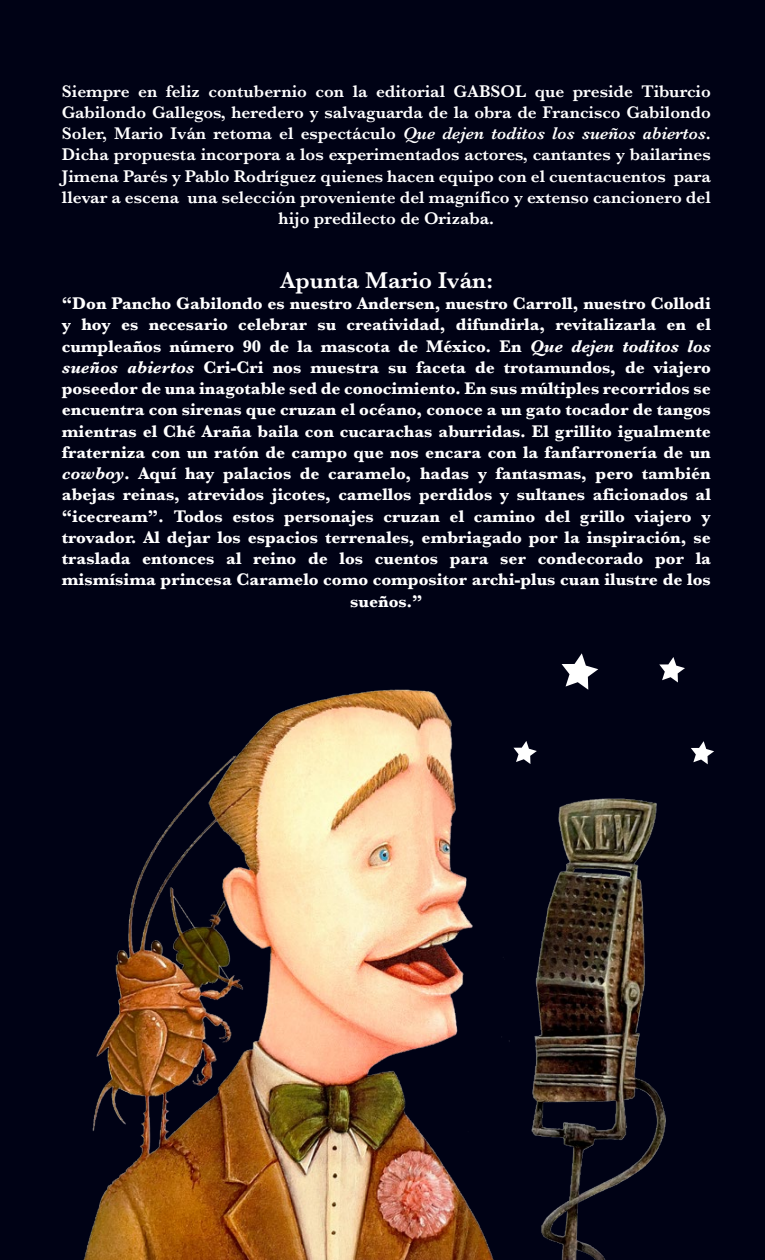
<style>
.page{position:relative;width:765px;height:1260px;background:#000215}
.page>*{position:absolute;margin:0;border:0;box-sizing:border-box;transform-origin:0 0}
.t1{font:600 23.75px "Baskerville";color:#fff}
.t2{font:700 17.5px/21.2px "Baskerville";color:#fff;text-align:center}
.t3{font:600 17.5px/21.2px "Baskerville";color:#fff;text-align:center}
.s1{font-style:italic}
</style>
<div class="page">
<svg style="left:562px;top:653px;width:36px;height:20px"></svg>
<svg style="left:659px;top:657px;width:26px;height:16px"></svg>
<img style="left:83px;top:673px;width:631px;height:587px">
<p class="t3" style="left:62px;top:80px;width:650px">Siempre en feliz contubernio con la editorial GABSOL que preside Tiburcio Gabilondo Gallegos, heredero y salvaguarda de la obra de Francisco Gabilondo Soler, Mario Iván retoma el espectáculo <span class="s1">Que dejen toditos los sueños abiertos</span>.<br>Dicha propuesta incorpora a los experimentados actores, cantantes y bailarines Jimena Parés y Pablo Rodríguez quienes hacen equipo con el cuentacuentos para llevar a escena una selección proveniente del magnífico y extenso cancionero del hijo predilecto de Orizaba.</p>
<h1 class="t1" style="left:280px;top:264px;width:215px">Apunta Mario Iván:</h1>
<p class="t2" style="left:62px;top:293px;width:651px">“Don Pancho Gabilondo es nuestro Andersen, nuestro Carroll, nuestro Collodi y hoy es necesario celebrar su creatividad, difundirla, revitalizarla en el cumpleaños número 90 de la mascota de México. En <span class="s1">Que dejen toditos los sueños abiertos</span> Cri-Cri nos muestra su faceta de trotamundos, de viajero poseedor de una inagotable sed de conocimiento. En sus múltiples recorridos se encuentra con sirenas que cruzan el océano, conoce a un gato tocador de tangos mientras el Ché Araña baila con cucarachas aburridas. El grillito igualmente fraterniza con un ratón de campo que nos encara con la fanfarronería de un <span class="s1">cowboy</span>. Aquí hay palacios de caramelo, hadas y fantasmas, pero también abejas reinas, atrevidos jicotes, camellos perdidos y sultanes aficionados al “icecream”. Todos estos personajes cruzan el camino del grillo viajero y trovador. Al dejar los espacios terrenales, embriagado por la inspiración, se traslada entonces al reino de los cuentos para ser condecorado por la mismísima princesa Caramelo como compositor archi-plus cuan ilustre de los sueños.”</p>
</div>
